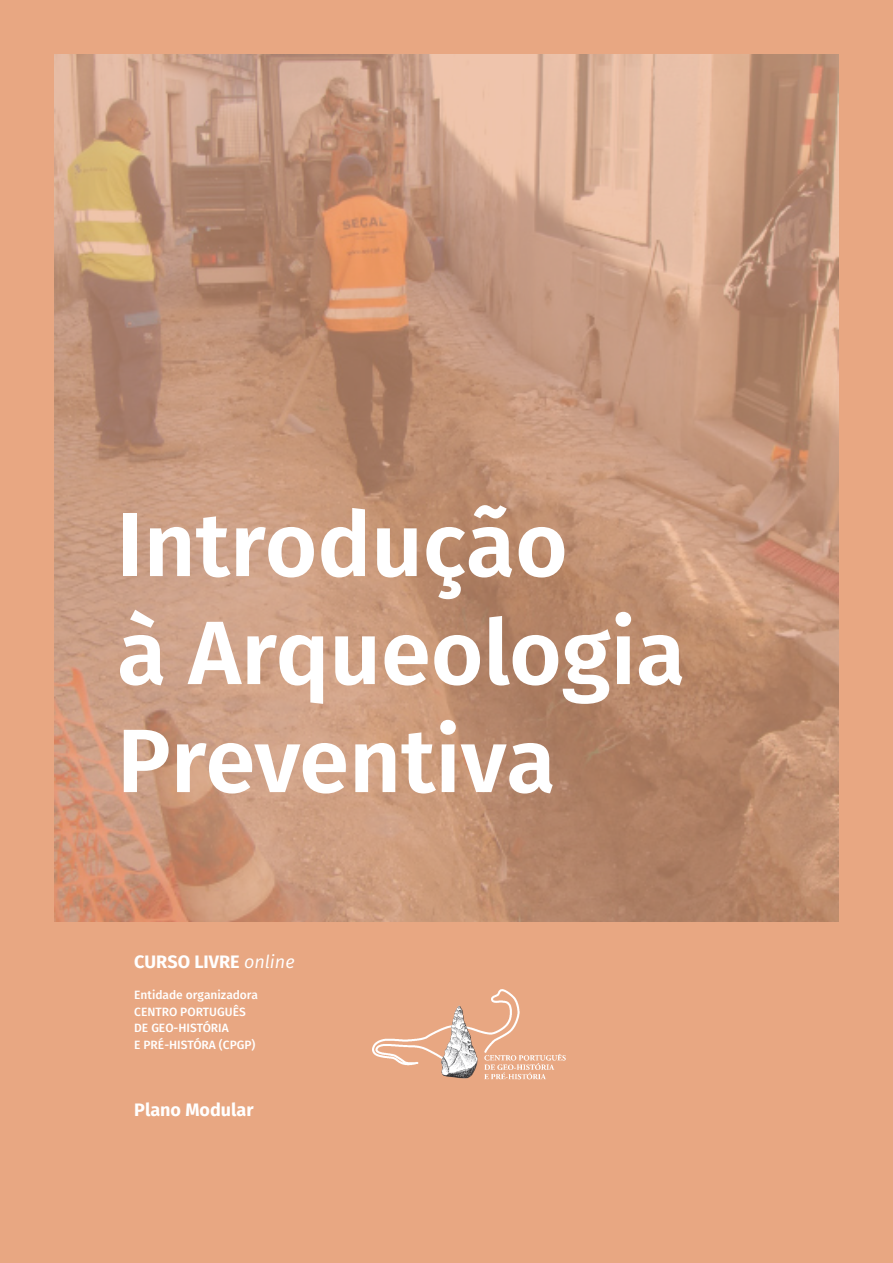
<style>
.page{position:relative;width:893px;height:1263px;background:#e8a782}
.page>*{position:absolute;margin:0;border:0;box-sizing:border-box;transform-origin:0 0}
.t1{font:600 90px "Fira Sans";color:#fff}
.Section_Header_-_Align_Left{font:700 18px "Fira Sans";color:#fff}
.Body_Text{font:500 12px "Fira Sans";color:#fff}
.s1{font-weight:400;font-style:italic}
</style>
<div class="page">
<img style="left:54px;top:54px;width:785px;height:868px">
<img style="left:372px;top:989px;width:193px;height:91px">
<p class="t1" style="left:117px;top:482px;width:452px">Introdução</p>
<p class="t1" style="left:117px;top:590px;width:570px">à Arqueologia</p>
<p class="t1" style="left:117px;top:698px;width:440px">Preventiva</p>
<p class="Section_Header_-_Align_Left" style="left:134px;top:949px;width:162px">CURSO LIVRE <span class="s1">online</span></p>
<p class="Body_Text" style="left:134px;top:986px;width:125px">Entidade organizadora</p>
<p class="Body_Text" style="left:134px;top:1003px;width:113px">CENTRO PORTUGUÊS</p>
<p class="Body_Text" style="left:134px;top:1019px;width:96px">DE GEO-HISTÓRIA</p>
<p class="Body_Text" style="left:134px;top:1036px;width:123px">E PRÉ-HISTÓRA (CPGP)</p>
<p class="Section_Header_-_Align_Left" style="left:134px;top:1097px;width:121px">Plano Modular</p>
</div>
